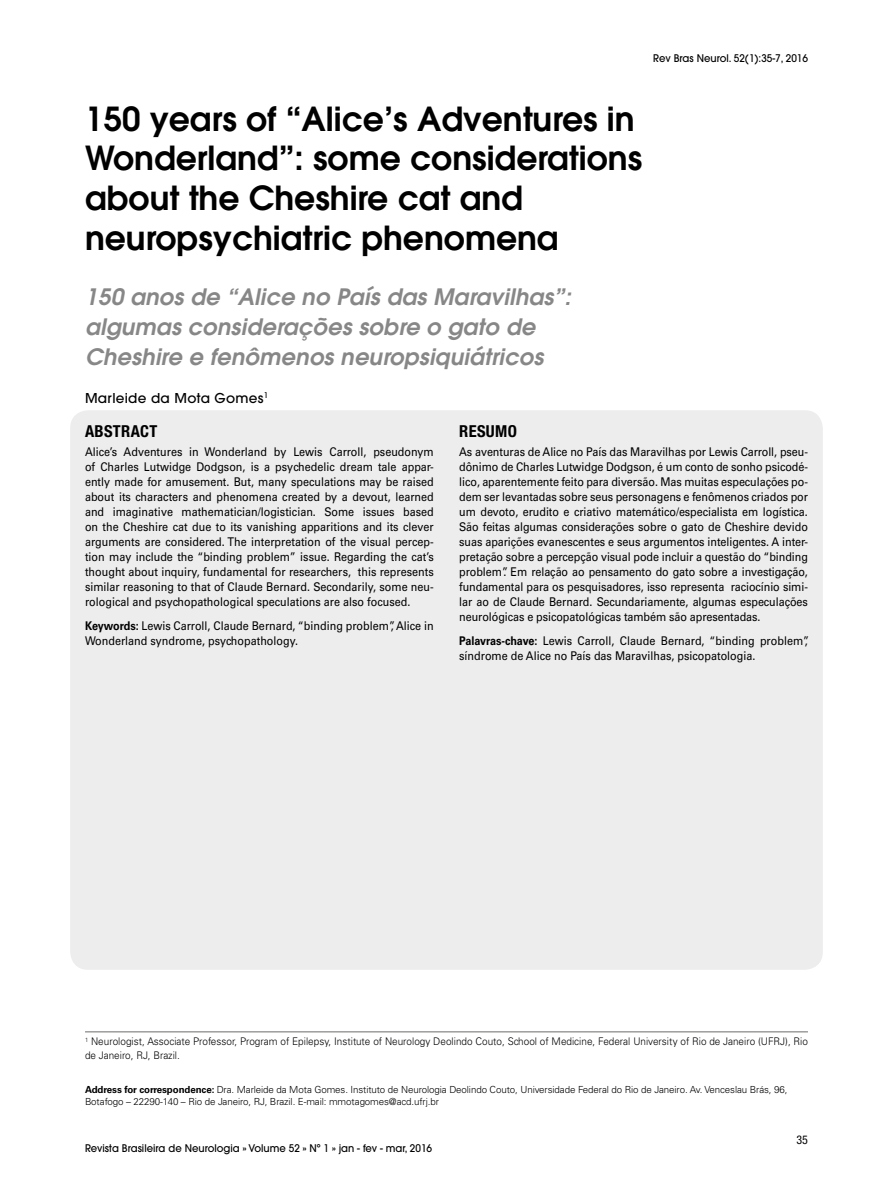
<style>
.page{position:relative;width:893px;height:1191px;background:#fff}
.page>*{position:absolute;margin:0;border:0;box-sizing:border-box;transform-origin:0 0}
.t1{font:600 33px/39.6px "ITC Avant Garde Std";color:#000}
.t2{font:italic 600 22.5px/30px "ITC Avant Garde Std";letter-spacing:.01em;color:#878787}
.t3{font:700 condensed 16.5px "Helvetica Neue LT Std";letter-spacing:.02em;color:#000}
.t4{font:500 13.5px "ITC Avant Garde Std";letter-spacing:.02em;color:#000}
.t5{font:12px/15px "Univers LT Std";color:#000;text-align:justify;scale:.9 1}
.t6{font:condensed 12px "Helvetica Neue LT Std";color:#000}
.t7{font:300 10.5px/13.5px "Univers LT Std";color:#000;scale:.95 1}
.t8{font:500 10.5px "ITC Avant Garde Std";color:#000;scale:.95 1}
.t9{font:300 9.75px/11.7px "Univers LT Std";letter-spacing:-.01em;color:#000}
.s1{font-weight:700}
</style>
<div class="page">
<div style="left:70px;top:410px;width:753px;height:559px;background:#ededed;border-radius:18px"></div>
<hr style="left:85px;top:1031px;width:723px;height:1px;background:#9d9d9c">
<p class="t8" style="left:653px;top:52px;width:164px">Rev Bras Neurol. 52(1):35-7, 2016</p>
<h1 class="t1" style="left:85px;top:98px;width:559px">150 years of “Alice’s Adventures in<br>Wonderland”: some considerations about the Cheshire cat and neuropsychiatric phenomena</h1>
<h2 class="t2" style="left:85px;top:281px;width:487px">150 anos de “Alice no País das Maravilhas”: algumas considerações sobre o gato de<br>Cheshire e fenômenos neuropsiquiátricos</h2>
<p class="t4" style="left:85px;top:389px;width:185px">Marleide da Mota Gomes<sup>1</sup></p>
<h3 class="t3" style="left:85px;top:421px;width:74px">ABSTRACT</h3>
<p class="t5" style="left:85px;top:445px;width:389px">Alice’s Adventures in Wonderland by Lewis Carroll, pseudonym of Charles Lutwidge Dodgson, is a psychedelic dream tale appar&shy;ently made for amusement. But, many speculations may be raised about its characters and phenomena created by a devout, learned and imaginative mathematician/logistician. Some issues based on the Cheshire cat due to its vanishing apparitions and its clever arguments are considered. The interpretation of the visual percep&shy;tion may include the “binding problem” issue. Regarding the cat’s thought about inquiry, fundamental for researchers, this represents similar reasoning to that of Claude Bernard. Secondarily, some neu&shy;rological and psychopathological speculations are also focused.</p>
<p class="t5" style="left:85px;top:618px;width:389px"><span class="s1">Keywords:</span> Lewis Carroll, Claude Bernard, “binding problem”, Alice in<br>Wonderland syndrome, psychopathology.</p>
<h3 class="t3" style="left:459px;top:421px;width:59px">RESUMO</h3>
<p class="t5" style="left:459px;top:445px;width:389px">As aventuras de Alice no País das Maravilhas por Lewis Carroll, pseu&shy;dônimo de Charles Lutwidge Dodgson, é um conto de sonho psicodé&shy;lico, aparentemente feito para diversão. Mas muitas especulações po&shy;dem ser levantadas sobre seus personagens e fenômenos criados por um devoto, erudito e criativo matemático/especialista em logística.<br>São feitas algumas considerações sobre o gato de Cheshire devido suas aparições evanescentes e seus argumentos inteligentes. A inter&shy;pretação sobre a percepção visual pode incluir a questão do “binding problem”. Em relação ao pensamento do gato sobre a investigação, fundamental para os pesquisadores, isso representa raciocínio simi&shy;lar ao de Claude Bernard. Secundariamente, algumas especulações neurológicas e psicopatológicas também são apresentadas.</p>
<p class="t5" style="left:459px;top:633px;width:390px"><span class="s1">Palavras-chave:</span> Lewis Carroll, Claude Bernard, “binding problem”, síndrome de Alice no País das Maravilhas, psicopatologia.</p>
<p class="t7" style="left:85px;top:1034px;width:762px"><sup>1</sup> Neurologist, Associate Professor, Program of Epilepsy, Institute of Neurology Deolindo Couto, School of Medicine, Federal University of Rio de Janeiro (UFRJ), Rio de Janeiro, RJ, Brazil.</p>
<p class="t9" style="left:85px;top:1084px;width:704px"><span class="s1">Address for correspondence:</span> Dra. Marleide da Mota Gomes. Instituto de Neurologia Deolindo Couto, Universidade Federal do Rio de Janeiro. Av. Venceslau Brás, 96,<br>Botafogo – 22290-140 – Rio de Janeiro, RJ, Brazil. E-mail: mmotagomes@acd.ufrj.br</p>
<p class="t8" style="left:85px;top:1141px;width:367px">Revista Brasileira de Neurologia » Volume 52 » Nº 1 » jan - fev - mar, 2016</p>
<p class="t6" style="left:796px;top:1132px;width:13px">35</p>
</div>
